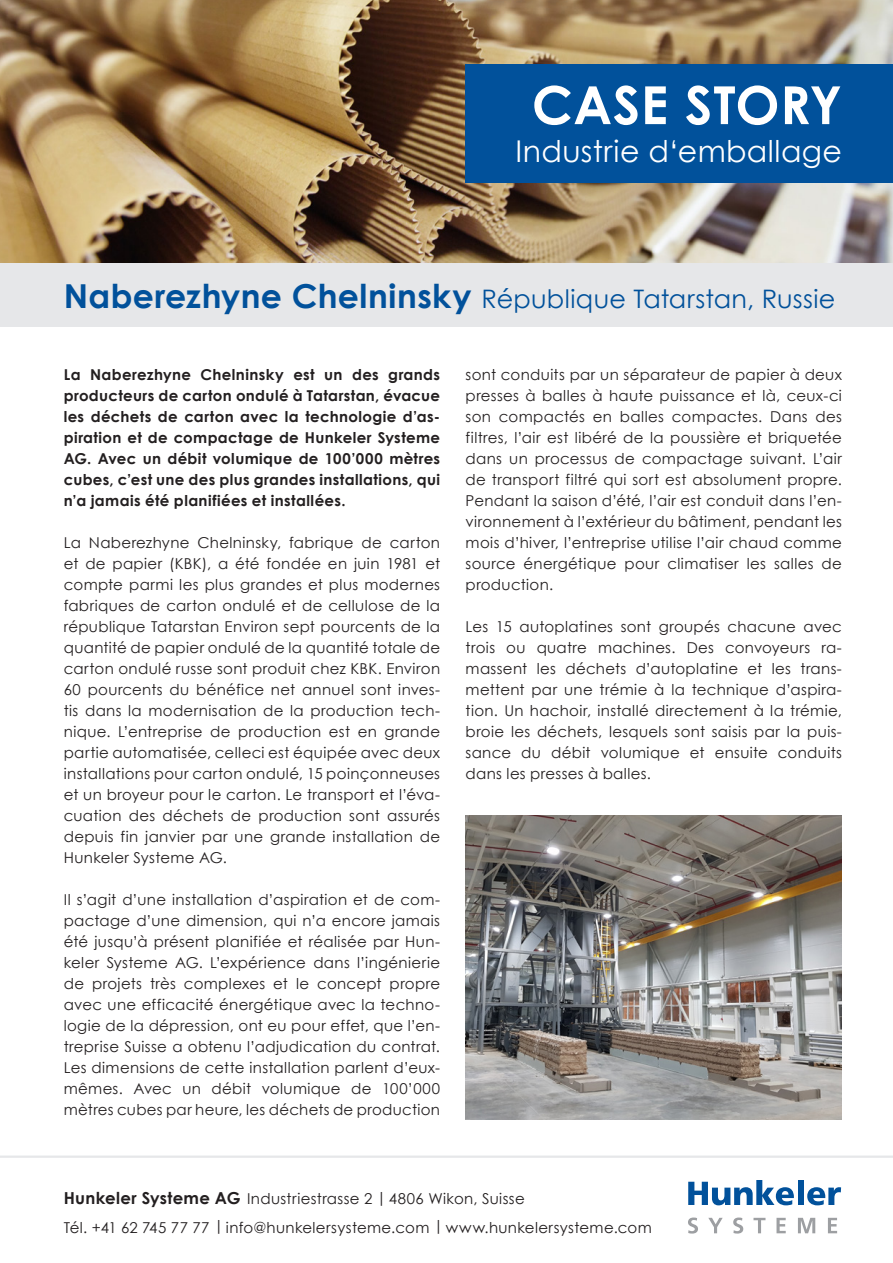
<style>
.page{position:relative;width:893px;height:1263px;background:#fff}
.page>*{position:absolute;margin:0;border:0;box-sizing:border-box;transform-origin:0 0}
.t1{font:700 52.5px "Century Gothic";letter-spacing:.01em;color:#fff}
.t2{font:30px "Century Gothic";letter-spacing:.015em;color:#fff}
.Titel_gross{font:25.5px "Century Gothic";letter-spacing:.01em;color:#01519b}
.Grundtext{font:15px/21px "Century Gothic";letter-spacing:.025em;color:#231f20;text-align:justify}
.Vorwort{font:700 15px/21px "Century Gothic";letter-spacing:.025em;color:#231f20;text-align:justify}
.s1{font-weight:700;font-size:33px}
.s2{font-weight:700;font-size:16.5px}
</style>
<div class="page">
<hr style="left:0;top:1155px;width:893px;height:3px;background:#e6e7e9">
<svg style="left:688px;top:1217px;width:10px;height:16px"></svg>
<svg style="left:708px;top:1218px;width:15px;height:15px"></svg>
<svg style="left:733px;top:1217px;width:10px;height:16px"></svg>
<svg style="left:753px;top:1218px;width:12px;height:15px"></svg>
<svg style="left:776px;top:1218px;width:10px;height:15px"></svg>
<svg style="left:798px;top:1218px;width:17px;height:15px"></svg>
<svg style="left:828px;top:1218px;width:9px;height:15px"></svg>
<svg style="left:688px;top:1180px;width:106px;height:25px"></svg>
<div style="left:798px;top:1180px;width:6px;height:25px;background:#01519b"></div>
<svg style="left:807px;top:1187px;width:34px;height:18px"></svg>
<img style="left:0;top:0;width:893px;height:264px">
<div style="left:0;top:264px;width:893px;height:63px;background:#e6e7e9"></div>
<div style="left:466px;top:64px;width:427px;height:119px;background:#01519b"></div>
<img style="left:466px;top:816px;width:376px;height:304px">
<h1 class="t1" style="left:532px;top:65px;width:312px">CASE STORY</h1>
<h2 class="t2" style="left:515px;top:130px;width:328px">Industrie d‘emballage</h2>
<p class="Titel_gross" style="left:64px;top:281px;width:773px"><span class="s1">Naberezhyne Chelninsky</span> République Tatarstan, Russie</p>
<p class="Vorwort" style="left:64px;top:363px;width:378px">La Naberezhyne Chelninsky est un des grands producteurs de carton ondulé à Tatarstan, évacue les déchets de carton avec la technologie d’as&shy;piration et de compactage de Hunkeler Systeme AG. Avec un débit volumique de 100’000 mètres cubes, c’est une des plus grandes installations, qui n’a jamais été planifiées et installées.</p>
<p class="Grundtext" style="left:64px;top:532px;width:378px">La Naberezhyne Chelninsky, fabrique de carton et de papier (KBK), a été fondée en juin 1981 et compte parmi les plus grandes et plus modernes fabriques de carton ondulé et de cellulose de la république Tatarstan Environ sept pourcents de la quantité de papier ondulé de la quantité totale de carton ondulé russe sont produit chez KBK. Environ 60 pourcents du bénéfice net annuel sont inves&shy;tis dans la modernisation de la production tech&shy;nique. L’entreprise de production est en grande partie automatisée, celleci est équipée avec deux installations pour carton ondulé, 15 poinçonneuses et un broyeur pour le carton. Le transport et l’éva&shy;cuation des déchets de production sont assurés depuis fin janvier par une grande installation de Hunkeler Systeme AG.</p>
<p class="Grundtext" style="left:64px;top:889px;width:378px">Il s’agit d’une installation d’aspiration et de com&shy;pactage d’une dimension, qui n’a encore jamais été jusqu’à présent planifiée et réalisée par Hun&shy;keler Systeme AG. L’expérience dans l’ingénierie de projets très complexes et le concept propre avec une efficacité énergétique avec la techno&shy;logie de la dépression, ont eu pour effet, que l’en&shy;treprise Suisse a obtenu l’adjudication du contrat.<br>Les dimensions de cette installation parlent d’eux&shy;mêmes. Avec un débit volumique de 100’000 mètres cubes par heure, les déchets de production</p>
<p class="Grundtext" style="left:466px;top:364px;width:378px">sont conduits par un séparateur de papier à deux presses à balles à haute puissance et là, ceux-ci son compactés en balles compactes. Dans des filtres, l’air est libéré de la poussière et briquetée dans un processus de compactage suivant. L’air de transport filtré qui sort est absolument propre.<br>Pendant la saison d’été, l’air est conduit dans l’en&shy;vironnement à l’extérieur du bâtiment, pendant les mois d’hiver, l’entreprise utilise l’air chaud comme source énergétique pour climatiser les salles de production.</p>
<p class="Grundtext" style="left:466px;top:616px;width:378px">Les 15 autoplatines sont groupés chacune avec trois ou quatre machines. Des convoyeurs ra&shy;massent les déchets d’autoplatine et les trans&shy;mettent par une trémie à la technique d’aspira&shy;tion. Un hachoir, installé directement à la trémie, broie les déchets, lesquels sont saisis par la puis&shy;sance du débit volumique et ensuite conduits dans les presses à balles.</p>
<p class="Grundtext" style="left:64px;top:1184px;width:589px;line-height:28.5px"><span class="s2">Hunkeler Systeme AG</span> Industriestrasse 2 |4806 Wikon, Suisse<br>Tél. +41 62 745 77 77 |info@hunkelersysteme.com | www.hunkelersysteme.com</p>
</div>
